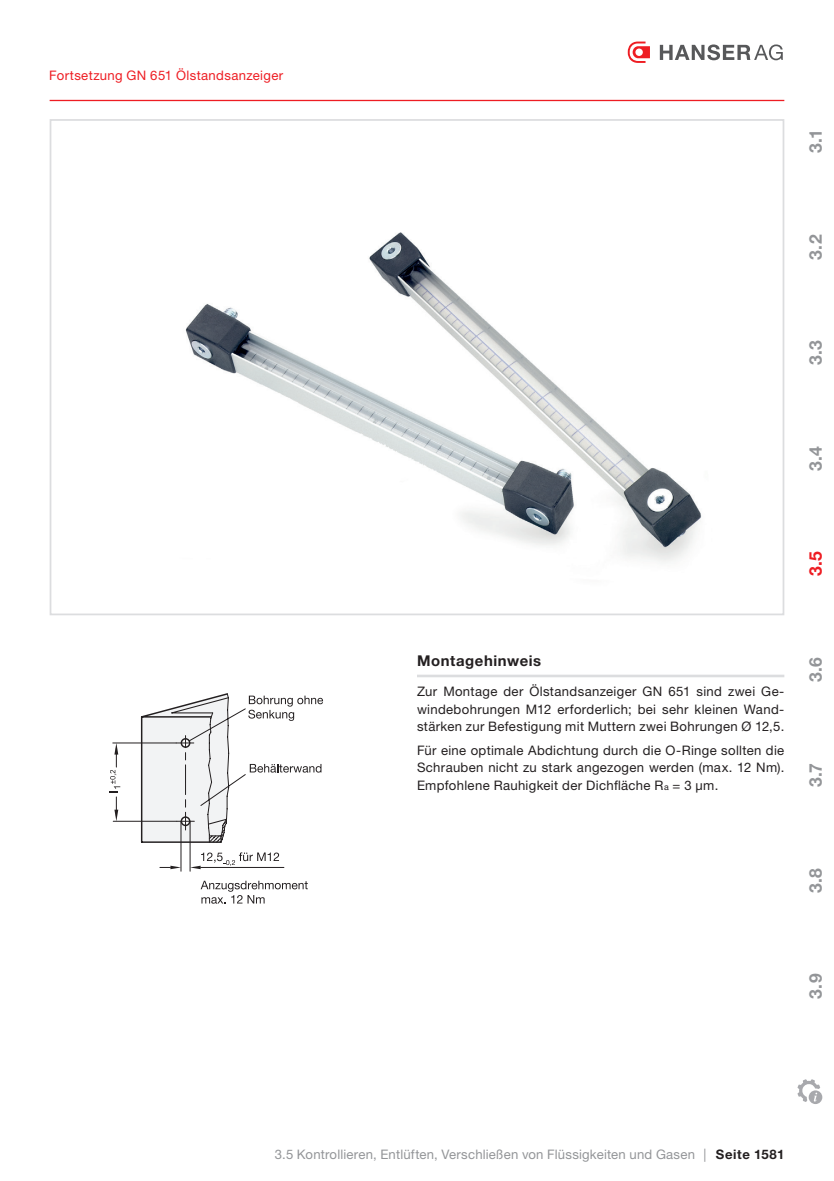
<style>
.page{position:relative;width:834px;height:1181px;background:#fff}
.page>*{position:absolute;margin:0;border:0;box-sizing:border-box;transform-origin:0 0}
.t1{font:700 17.5px "Helvetica Neue LT Pro";color:#939598}
.t2{font:700 17.5px "Helvetica Neue LT Pro";color:#ee1d23}
.t3{font:700 14.88px "Helvetica Neue LTW1 G";letter-spacing:.04em;color:#231f20}
.t4{font:13.12px/17.5px "Helvetica Neue LTW1 G";letter-spacing:.025em;color:#231f20;text-align:justify}
.t5{font:13.12px "Helvetica Neue LT Pro";letter-spacing:.015em;color:#939598}
.t6{font:13.12px "Helvetica Neue LTW1 G";letter-spacing:.025em;color:#ee1d23}
.t7{font:700 13.12px "Helvetica Neue LTW1 G";letter-spacing:.045em;color:#231f20}
.s1{font-size:8.75px}
.s2{font-weight:400;color:#939598}
</style>
<div class="page">
<hr style="left:50px;top:100px;width:734px;height:1px;background:#ee1d23">
<svg style="left:797px;top:1079px;width:26px;height:25px"></svg>
<svg style="left:627px;top:42px;width:22px;height:21px"></svg>
<svg style="left:659px;top:44px;width:123px;height:16px"></svg>
<img style="left:185px;top:232px;width:517px;height:330px">
<div style="left:50px;top:119px;width:734px;height:496px;border:2px solid #dcdddf"></div>
<hr style="left:113px;top:742px;width:63px;height:1px;background:#231f20">
<hr style="left:113px;top:821px;width:64px;height:1px;background:#231f20">
<svg style="left:110px;top:743px;width:10px;height:78px"></svg>
<hr style="left:180px;top:821px;width:1px;height:50px;background:#231f20">
<hr style="left:190px;top:821px;width:1px;height:50px;background:#231f20">
<hr style="left:200px;top:867px;width:84px;height:1px;background:#231f20">
<svg style="left:160px;top:865px;width:21px;height:4px"></svg>
<svg style="left:200px;top:880px;width:108px;height:23px"></svg>
<svg style="left:190px;top:852px;width:89px;height:17px"></svg>
<svg style="left:140px;top:693px;width:183px;height:150px"></svg>
<hr style="left:417px;top:674px;width:367px;height:3px;background:#dcdddf">
<p class="t6" style="left:49px;top:67px;width:235px">Fortsetzung GN 651 Ölstandsanzeiger</p>
<h1 class="t1" style="left:804px;top:153px;width:25px;rotate:-90deg">3.1</h1>
<h1 class="t1" style="left:804px;top:260px;width:27px;rotate:-90deg">3.2</h1>
<h1 class="t1" style="left:804px;top:365px;width:27px;rotate:-90deg">3.3</h1>
<h1 class="t1" style="left:804px;top:471px;width:26px;rotate:-90deg">3.4</h1>
<h1 class="t2" style="left:804px;top:576px;width:27px;rotate:-90deg">3.5</h1>
<p class="t3" style="left:417px;top:651px;width:126px">Montagehinweis</p>
<p class="t4" style="left:417px;top:682px;width:369px">Zur Montage der Ölstandsanzeiger GN 651 sind zwei Ge&shy;windebohrungen M12 erforderlich; bei sehr kleinen Wand&shy;stärken zur Befestigung mit Muttern zwei Bohrungen Ø 12,5.</p>
<p class="t4" style="left:417px;top:741px;width:369px">Für eine optimale Abdichtung durch die O-Ringe sollten die Schrauben nicht zu stark angezogen werden (max. 12 Nm).<br>Empfohlene Rauhigkeit der Dichfläche R<span class="s1">a</span> = 3 μm.</p>
<h1 class="t1" style="left:804px;top:682px;width:26px;rotate:-90deg">3.6</h1>
<h1 class="t1" style="left:804px;top:787px;width:26px;rotate:-90deg">3.7</h1>
<h1 class="t1" style="left:804px;top:893px;width:27px;rotate:-90deg">3.8</h1>
<h1 class="t1" style="left:804px;top:998px;width:27px;rotate:-90deg">3.9</h1>
<p class="t5" style="left:275px;top:1147px;width:421px">3.5 Kontrollieren, Entlüften, Verschließen von Flüssigkeiten und Gasen</p>
<p class="t7" style="left:703px;top:1146px;width:82px"><span class="s2">|</span> Seite 1581</p>
</div>
